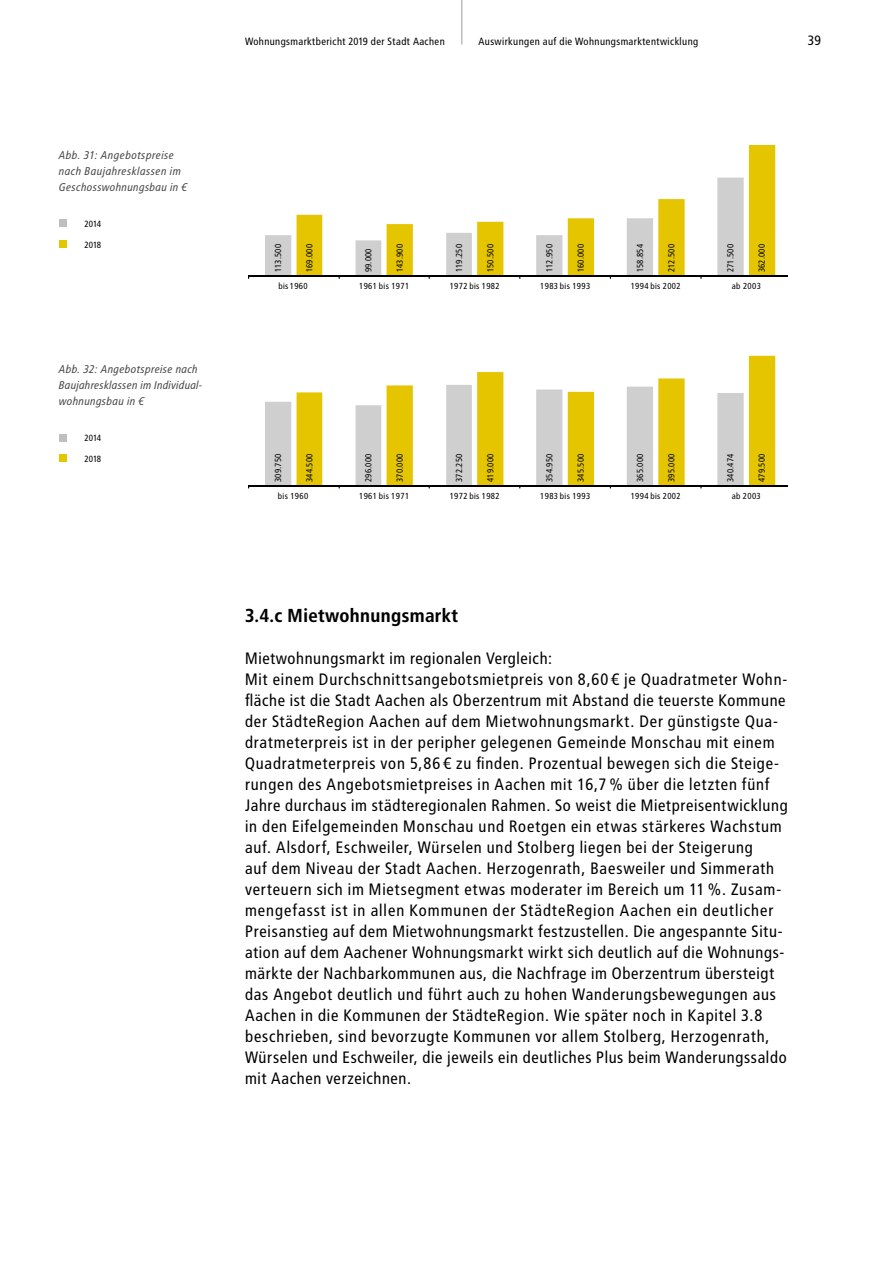
<style>
.page{position:relative;width:893px;height:1263px;background:#fff}
.page>*{position:absolute;margin:0;border:0;box-sizing:border-box;transform-origin:0 0}
.t1{font:700 18.75px "Transit Pro";color:#000}
.t2{font:16.5px/21px "Transit Pro";letter-spacing:.01em;color:#000}
.t3{font:13.5px "Transit Pro";color:#000}
.t4{font:italic 11.25px/15.8px "Transit Pro";color:#494948}
.t5{font:10.5px "Transit Pro";color:#000}
.t6{font:9px "Transit Pro";letter-spacing:-.04em;color:#000}
.t7{font:8.7px "Transit Pro";letter-spacing:-.02em;color:#000001}
.t8{font:8.7px "Transit Pro";color:#000001}
</style>
<div class="page">
<hr style="left:461px;top:0;width:1px;height:45px;background:#9c9d9d">
<svg style="left:265px;top:214px;width:32px;height:61px;fill:#d0cfcf"></svg>
<svg style="left:297px;top:145px;width:478px;height:130px"></svg>
<hr style="left:249px;top:275px;width:539px;height:1px;background:#000001">
<svg style="left:265px;top:392px;width:32px;height:93px;fill:#d0cfcf"></svg>
<svg style="left:297px;top:356px;width:478px;height:129px"></svg>
<hr style="left:249px;top:485px;width:539px;height:1px;background:#000001">
<div style="left:59px;top:240px;width:7px;height:8px;background:#e4c500"></div>
<div style="left:59px;top:454px;width:7px;height:8px;background:#e4c500"></div>
<div style="left:59px;top:220px;width:7px;height:7px;background:#bfbfbf"></div>
<div style="left:59px;top:434px;width:7px;height:8px;background:#bfbfbf"></div>
<p class="t4" style="left:59px;top:147px;width:130px">Abb. 31: Angebotspreise nach Baujahresklassen im<br>Geschosswohnungsbau in €</p>
<p class="t6" style="left:85px;top:218px;width:19px">2014</p>
<p class="t6" style="left:85px;top:239px;width:19px">2018</p>
<p class="t4" style="left:59px;top:362px;width:145px">Abb. 32: Angebotspreise nach<br>Baujahresklassen im Individual&shy;wohnungsbau in €</p>
<p class="t6" style="left:85px;top:432px;width:19px">2014</p>
<p class="t6" style="left:85px;top:453px;width:19px">2018</p>
<p class="t5" style="left:245px;top:35px;width:202px">Wohnungsmarktbericht 2019 der Stadt Aachen</p>
<p class="t5" style="left:479px;top:35px;width:222px">Auswirkungen auf die Wohnungsmarktentwicklung</p>
<p class="t3" style="left:808px;top:32px;width:15px">39</p>
<p class="t7" style="left:273px;top:272px;width:30px;rotate:-90deg">113.500</p>
<p class="t7" style="left:363px;top:272px;width:26px;rotate:-90deg">99.000</p>
<p class="t7" style="left:454px;top:272px;width:30px;rotate:-90deg">119.250</p>
<p class="t7" style="left:544px;top:272px;width:30px;rotate:-90deg">112.950</p>
<p class="t7" style="left:635px;top:272px;width:30px;rotate:-90deg">158.854</p>
<p class="t7" style="left:725px;top:272px;width:30px;rotate:-90deg">271.500</p>
<p class="t7" style="left:304px;top:272px;width:30px;rotate:-90deg">169.000</p>
<p class="t7" style="left:395px;top:272px;width:30px;rotate:-90deg">143.900</p>
<p class="t7" style="left:485px;top:272px;width:30px;rotate:-90deg">150.500</p>
<p class="t7" style="left:576px;top:272px;width:30px;rotate:-90deg">160.000</p>
<p class="t7" style="left:666px;top:272px;width:30px;rotate:-90deg">212.500</p>
<p class="t7" style="left:757px;top:272px;width:30px;rotate:-90deg">362.000</p>
<p class="t7" style="left:279px;top:281px;width:31px">bis 1960</p>
<p class="t8" style="left:359px;top:281px;width:52px">1961 bis 1971</p>
<p class="t8" style="left:450px;top:281px;width:52px">1972 bis 1982</p>
<p class="t8" style="left:540px;top:281px;width:52px">1983 bis 1993</p>
<p class="t8" style="left:631px;top:281px;width:52px">1994 bis 2002</p>
<p class="t7" style="left:732px;top:281px;width:31px">ab 2003</p>
<p class="t7" style="left:273px;top:482px;width:30px;rotate:-90deg">309.750</p>
<p class="t7" style="left:363px;top:482px;width:30px;rotate:-90deg">296.000</p>
<p class="t7" style="left:454px;top:482px;width:30px;rotate:-90deg">372.250</p>
<p class="t7" style="left:544px;top:482px;width:30px;rotate:-90deg">354.950</p>
<p class="t7" style="left:635px;top:482px;width:30px;rotate:-90deg">365.000</p>
<p class="t7" style="left:725px;top:482px;width:30px;rotate:-90deg">340.474</p>
<p class="t7" style="left:304px;top:482px;width:30px;rotate:-90deg">344.500</p>
<p class="t7" style="left:395px;top:482px;width:30px;rotate:-90deg">370.000</p>
<p class="t7" style="left:485px;top:482px;width:30px;rotate:-90deg">419.000</p>
<p class="t7" style="left:576px;top:482px;width:30px;rotate:-90deg">345.500</p>
<p class="t7" style="left:666px;top:482px;width:30px;rotate:-90deg">395.000</p>
<p class="t7" style="left:757px;top:482px;width:30px;rotate:-90deg">479.500</p>
<p class="t7" style="left:278px;top:491px;width:32px">bis 1960</p>
<p class="t8" style="left:359px;top:491px;width:52px">1961 bis 1971</p>
<p class="t8" style="left:450px;top:491px;width:52px">1972 bis 1982</p>
<p class="t8" style="left:540px;top:491px;width:52px">1983 bis 1993</p>
<p class="t8" style="left:631px;top:491px;width:52px">1994 bis 2002</p>
<p class="t7" style="left:732px;top:491px;width:31px">ab 2003</p>
<p class="t1" style="left:245px;top:605px;width:215px">3.4.c Mietwohnungsmarkt</p>
<p class="t2" style="left:245px;top:648px;width:545px">Mietwohnungsmarkt im regionalen Vergleich:<br>Mit einem Durchschnittsangebotsmietpreis von 8,60 € je Quadratmeter Wohn&shy;fläche ist die Stadt Aachen als Oberzentrum mit Abstand die teuerste Kommune der StädteRegion Aachen auf dem Mietwohnungsmarkt. Der günstigste Qua&shy;dratmeterpreis ist in der peripher gelegenen Gemeinde Monschau mit einem Quadratmeterpreis von 5,86 € zu finden. Prozentual bewegen sich die Steige&shy;rungen des Angebotsmietpreises in Aachen mit 16,7 % über die letzten fünf Jahre durchaus im städteregionalen Rahmen. So weist die Mietpreisentwicklung in den Eifelgemeinden Monschau und Roetgen ein etwas stärkeres Wachstum auf. Alsdorf, Eschweiler, Würselen und Stolberg liegen bei der Steigerung<br>auf dem Niveau der Stadt Aachen. Herzogenrath, Baesweiler und Simmerath verteuern sich im Mietsegment etwas moderater im Bereich um 11 %. Zusam&shy;mengefasst ist in allen Kommunen der StädteRegion Aachen ein deutlicher Preisanstieg auf dem Mietwohnungsmarkt festzustellen. Die angespannte Situ&shy;ation auf dem Aachener Wohnungsmarkt wirkt sich deutlich auf die Wohnungs&shy;märkte der Nachbarkommunen aus, die Nachfrage im Oberzentrum übersteigt das Angebot deutlich und führt auch zu hohen Wanderungsbewegungen aus Aachen in die Kommunen der StädteRegion. Wie später noch in Kapitel 3.8 beschrieben, sind bevorzugte Kommunen vor allem Stolberg, Herzogenrath, Würselen und Eschweiler, die jeweils ein deutliches Plus beim Wanderungssaldo mit Aachen verzeichnen.</p>
</div>
